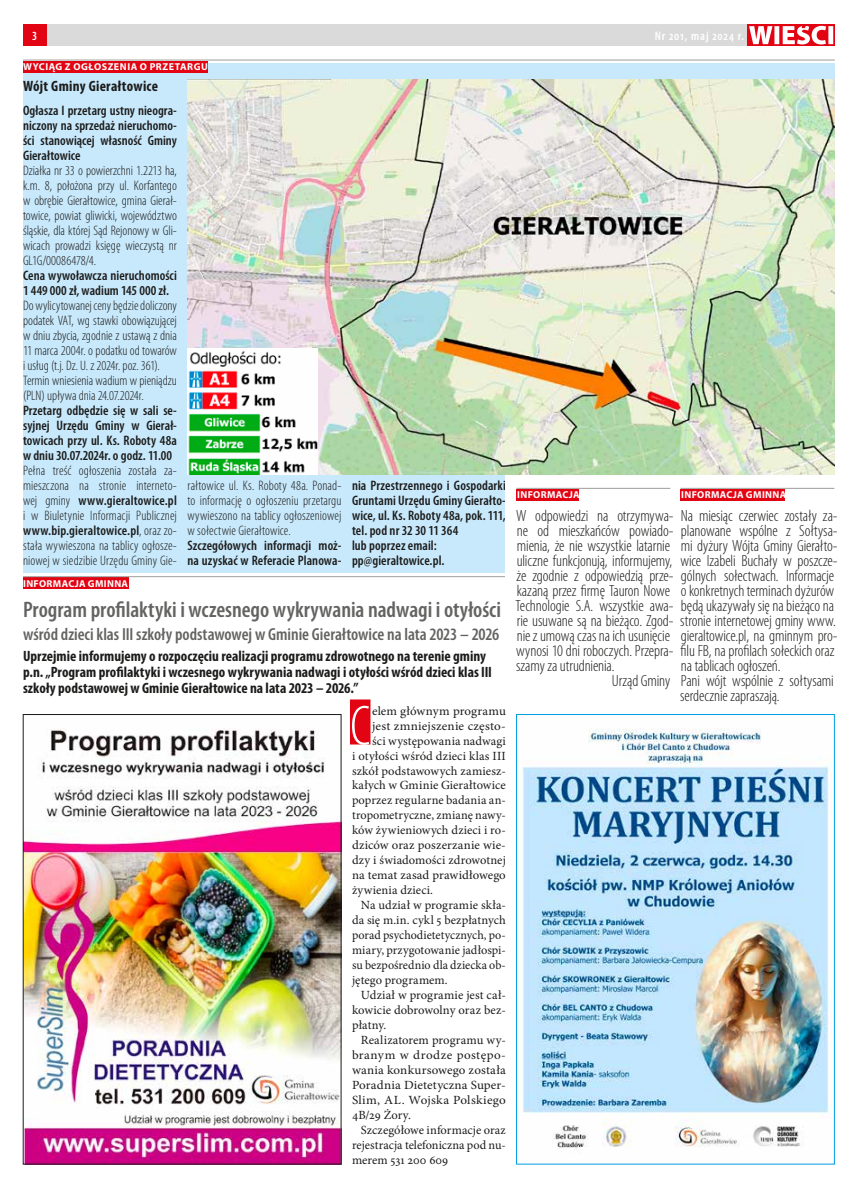
<style>
.page{position:relative;width:865px;height:1191px;background:#fff}
.page>*{position:absolute;margin:0;border:0;box-sizing:border-box;transform-origin:0 0}
.t1{font:300 condensed 57px "Myriad Pro";color:#fff}
.t2{font:600 condensed 22.5px "Myriad Pro";color:#636362}
.t3{font:600 condensed 17.5px "Myriad Pro";letter-spacing:-.005em;color:#636362}
.t4{font:300 condensed 16.25px/15px "Myriad Pro";letter-spacing:-.005em;color:#1c1c1b}
.t5{font:700 condensed 15px/16.2px "Myriad Pro";color:#1c1c1b}
.t6{font:700 condensed 15px "Myriad Pro";letter-spacing:.02em;color:#1c1c1b}
.t7{font:300 condensed 13.75px/15px "Myriad Pro";color:#1c1c1b;text-align:justify}
.t8{font:600 condensed 13.75px/15px "Myriad Pro";letter-spacing:.005em;color:#1c1c1b}
.t9{font:12.5px "Minion Pro";letter-spacing:.005em;color:#1c1c1b}
.t10{font:12.5px "Minion Pro";letter-spacing:.005em;color:#1c1c1b;scale:1.05 1}
.t11{font:12.5px "Minion Pro";letter-spacing:.005em;color:#1c1c1b;scale:.96 1}
.t12{font:12.5px "Minion Pro";letter-spacing:.005em;color:#1c1c1b;scale:1.04 1}
.t13{font:12.5px "Minion Pro";letter-spacing:.03em;color:#1c1c1b;scale:1.05 1}
.t14{font:600 condensed 12.5px "Myriad Pro";letter-spacing:.075em;color:#fff}
.t15{font:700 10px "Myriad Pro";letter-spacing:.04em;color:#fff}
.s1{font-weight:600}
</style>
<div class="page">
<div style="left:23px;top:25px;width:811px;height:21px;background:#dadada"></div>
<svg style="left:747px;top:25px;width:87px;height:21px"></svg>
<svg style="left:749px;top:26px;width:84px;height:18px;background:#f3969c"></svg>
<div style="left:23px;top:25px;width:23px;height:21px;background:#e30413"></div>
<img style="left:522px;top:728px;width:310px;height:426px">
<div style="left:516px;top:714px;width:318px;height:450px;border:1px solid #009fe3"></div>
<img style="left:25px;top:729px;width:314px;height:433px">
<div style="left:23px;top:577px;width:105px;height:12px;background:#e30413"></div>
<hr style="left:23px;top:576px;width:483px;height:1px;background:#9d9d9c">
<div style="left:350px;top:699px;width:20px;height:45px;background:#e30413"></div>
<div style="left:23px;top:63px;width:811px;height:509px;background:#c8e8fb"></div>
<div style="left:23px;top:61px;width:185px;height:12px;background:#e30413"></div>
<hr style="left:23px;top:60px;width:811px;height:1px;background:#9d9d9c">
<div style="left:506px;top:444px;width:359px;height:259px;background:#fff"></div>
<div style="left:680px;top:489px;width:105px;height:12px;background:#e30413"></div>
<hr style="left:680px;top:488px;width:154px;height:1px;background:#9d9d9c">
<div style="left:516px;top:489px;width:62px;height:12px;background:#e30413"></div>
<hr style="left:516px;top:488px;width:154px;height:1px;background:#9d9d9c">
<img style="left:187px;top:79px;width:647px;height:395px">
<img style="left:187px;top:349px;width:130px;height:125px">
<p class="t14" style="left:32px;top:28px;width:7px">3</p>
<p class="t14" style="left:654px;top:28px;width:91px">Nr 201, maj 2024 r.</p>
<p class="t15" style="left:23px;top:60px;width:186px">WYCIĄG Z OGŁOSZENIA O PRZETARGU</p>
<p class="t6" style="left:23px;top:77px;width:136px">Wójt Gminy Gierałtowice</p>
<p class="t8" style="left:23px;top:102px;width:155px;text-align:justify">Ogłasza I przetarg ustny nieogra&shy;niczony na sprzedaż nieruchomo&shy;ści stanowiącej własność Gminy Gierałtowice</p>
<p class="t7" style="left:23px;top:163px;width:155px">Działka nr 33 o powierzchni 1.2213 ha, k.m. 8, położona przy ul. Korfantego w obrębie Gierałtowice, gmina Gierał&shy;towice, powiat gliwicki, województwo śląskie, dla której Sąd Rejonowy w Gli&shy;wicach prowadzi księgę wieczystą nr GL1G/00086478/4.</p>
<p class="t8" style="left:23px;top:267px;width:155px">Cena wywoławcza nieruchomości<br>1 449 000 zł, wadium 145 000 zł.</p>
<p class="t7" style="left:23px;top:297px;width:155px;text-align:left">Do wylicytowanej ceny będzie doliczony podatek VAT, wg stawki obowiązującej w dniu zbycia, zgodnie z ustawą z dnia 11 marca 2004r. o podatku od towarów i usług (t.j. Dz. U. z 2024r. poz. 361).<br>Termin wniesienia wadium w pieniądzu (PLN) upływa dnia 24.07.2024r.</p>
<p class="t8" style="left:23px;top:402px;width:155px;text-align:justify">Przetarg odbędzie się w sali se&shy;syjnej Urzędu Gminy w Gierał&shy;towicach przy ul. Ks. Roboty 48a w dniu 30.07.2024r. o godz. 11.00</p>
<p class="t7" style="left:23px;top:462px;width:155px">Pełna treść ogłoszenia została za&shy;mieszczona na stronie interneto&shy;wej gminy <span class="s1">www.gieraltowice.pl </span>i w Biuletynie Informacji Publicznej <span class="s1">www.bip.gieraltowice.pl</span>, oraz zo&shy;stała wywieszona na tablicy ogłosze&shy;niowej w siedzibie Urzędu Gminy Gie-</p>
<p class="t7" style="left:187px;top:477px;width:155px">rałtowice ul. Ks. Roboty 48a. Ponad&shy;to informację o ogłoszeniu przetargu wywieszono na tablicy ogłoszeniowej w sołectwie Gierałtowice.</p>
<p class="t8" style="left:187px;top:537px;width:155px">Szczegółowych informacji moż&shy;na uzyskać w Referacie Planowa-</p>
<p class="t8" style="left:352px;top:477px;width:155px">nia Przestrzennego i Gospodarki<br>Gruntami Urzędu Gminy Gierałto&shy;wice, ul. Ks. Roboty 48a, pok. 111, tel. pod nr 32 30 11 364<br>lub poprzez email: pp@gieraltowice.pl.</p>
<p class="t15" style="left:681px;top:488px;width:107px">INFORMACJA GMINNA</p>
<p class="t15" style="left:517px;top:488px;width:64px">INFORMACJA</p>
<p class="t4" style="left:516px;top:507px;width:323px">W odpowiedzi na otrzymywa- Na miesiąc czerwiec zostały za-</p>
<p class="t4" style="left:517px;top:522px;width:322px">ne od mieszkańców powiado- planowane wspólne z Sołtysa-</p>
<p class="t4" style="left:681px;top:537px;width:158px">mi dyżury Wójta Gminy Gierałto-</p>
<p class="t4" style="left:680px;top:552px;width:159px">wice Izabeli Buchały w poszcze-</p>
<p class="t4" style="left:516px;top:567px;width:319px">że zgodnie z odpowiedzią prze- gólnych sołectwach. Informacje</p>
<p class="t4" style="left:681px;top:582px;width:155px">o konkretnych terminach dyżurów</p>
<p class="t4" style="left:515px;top:597px;width:320px">Technologie S.A. wszystkie awa- będą ukazywały się na bieżąco na</p>
<p class="t4" style="left:517px;top:612px;width:320px">rie usuwane są na bieżąco. Zgod- stronie internetowej gminy www.</p>
<p class="t4" style="left:681px;top:627px;width:158px">gieraltowice.pl, na gminnym pro-</p>
<p class="t4" style="left:516px;top:642px;width:320px">wynosi 10 dni roboczych. Przepra- filu FB, na profilach sołeckich oraz</p>
<p class="t4" style="left:681px;top:657px;width:101px">na tablicach ogłoszeń.</p>
<p class="t4" style="left:680px;top:672px;width:155px">Pani wójt wspólnie z sołtysami</p>
<p class="t4" style="left:680px;top:687px;width:101px">serdecznie zapraszają.</p>
<p class="t4" style="left:516px;top:537px;width:157px">mienia, że nie wszystkie latarnie uliczne funkcjonują, informujemy,</p>
<p class="t4" style="left:517px;top:582px;width:155px">kazaną przez firmę Tauron Nowe</p>
<p class="t4" style="left:516px;top:620px;width:155px;line-height:30px">nie z umową czas na ich usunięcie szamy za utrudnienia.</p>
<p class="t4" style="left:612px;top:672px;width:60px">Urząd Gminy</p>
<p class="t15" style="left:23px;top:577px;width:107px">INFORMACJA GMINNA</p>
<h2 class="t2" style="left:23px;top:595px;width:479px">Program profilaktyki i wczesnego wykrywania nadwagi i otyłości</h2>
<p class="t3" style="left:23px;top:623px;width:478px">wśród dzieci klas III szkoły podstawowej w Gminie Gierałtowice na lata 2023 – 2026</p>
<p class="t5" style="left:23px;top:647px;width:470px">Uprzejmie informujemy o rozpoczęciu realizacji programu zdrowotnego na terenie gminy p.n. „Program profilaktyki i wczesnego wykrywania nadwagi i otyłości wśród dzieci klas III szkoły podstawowej w Gminie Gierałtowice na lata 2023 – 2026.”</p>
<h1 class="t1" style="left:350px;top:692px;width:22px">C</h1>
<p class="t9" style="left:372px;top:702px;width:135px">elem głównym programu</p>
<p class="t10" style="left:372px;top:717px;width:129px">jest zmniejszenie często-</p>
<p class="t9" style="left:372px;top:732px;width:135px">ści występowania nadwagi</p>
<p class="t9" style="left:352px;top:747px;width:155px">i otyłości wśród dzieci klas III</p>
<p class="t9" style="left:352px;top:762px;width:155px">szkół podstawowych zamiesz-</p>
<p class="t9" style="left:352px;top:777px;width:155px">kałych w Gminie Gierałtowice</p>
<p class="t9" style="left:352px;top:792px;width:155px">poprzez regularne badania an-</p>
<p class="t9" style="left:352px;top:807px;width:155px">tropometryczne, zmianę nawy-</p>
<p class="t9" style="left:352px;top:822px;width:155px">ków żywieniowych dzieci i ro-</p>
<p class="t9" style="left:352px;top:837px;width:155px">dziców oraz poszerzanie wie-</p>
<p class="t9" style="left:352px;top:852px;width:155px">dzy i świadomości zdrowotnej</p>
<p class="t9" style="left:352px;top:867px;width:155px">na temat zasad prawidłowego</p>
<p class="t9" style="left:352px;top:882px;width:83px">żywienia dzieci.</p>
<p class="t9" style="left:361px;top:897px;width:146px">Na udział w programie skła-</p>
<p class="t9" style="left:352px;top:912px;width:155px">da się m.in. cykl 5 bezpłatnych</p>
<p class="t9" style="left:352px;top:927px;width:155px">porad psychodietetycznych, po-</p>
<p class="t9" style="left:352px;top:942px;width:155px">miary, przygotowanie jadłospi-</p>
<p class="t11" style="left:352px;top:957px;width:162px">su bezpośrednio dla dziecka ob-</p>
<p class="t9" style="left:352px;top:972px;width:97px">jętego programem.</p>
<p class="t9" style="left:361px;top:987px;width:146px">Udział w programie jest cał-</p>
<p class="t9" style="left:352px;top:1002px;width:155px">kowicie dobrowolny oraz bez-</p>
<p class="t9" style="left:352px;top:1017px;width:36px">płatny.</p>
<p class="t9" style="left:361px;top:1032px;width:146px">Realizatorem programu wy-</p>
<p class="t13" style="left:352px;top:1047px;width:148px">branym w drodze postępo-</p>
<p class="t12" style="left:352px;top:1062px;width:149px">wania konkursowego została</p>
<p class="t10" style="left:352px;top:1077px;width:148px">Poradnia Dietetyczna Super-</p>
<p class="t10" style="left:352px;top:1092px;width:148px">Slim, AL. Wojska Polskiego</p>
<p class="t9" style="left:352px;top:1107px;width:60px">4B/29 Żory.</p>
<p class="t9" style="left:361px;top:1122px;width:146px">Szczegółowe informacje oraz</p>
<p class="t9" style="left:352px;top:1137px;width:155px">rejestracja telefoniczna pod nu-</p>
<p class="t9" style="left:352px;top:1152px;width:98px">merem 531 200 609</p>
</div>
